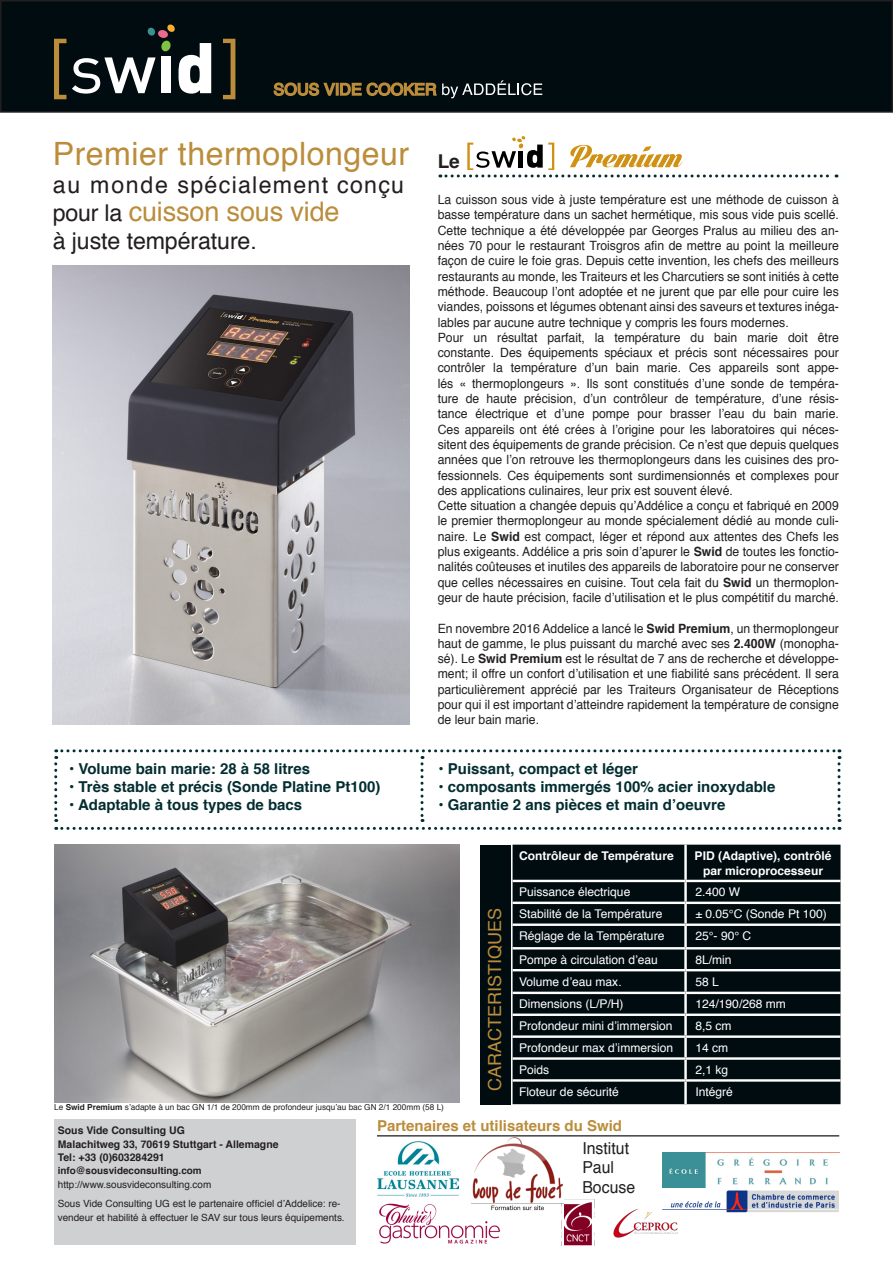
<style>
.page{position:relative;width:893px;height:1263px;background:#fff}
.page>*{position:absolute;margin:0;border:0;box-sizing:border-box;transform-origin:0 0}
.t1{font:32.1px "Helvetica";letter-spacing:.015em;color:#bb8d3b}
.t2{font:27px "Helvetica";letter-spacing:-.005em;color:#bb8d3b}
.t3{font:23.25px "Helvetica";letter-spacing:.055em;color:#231f20}
.t4{font:23.25px "Helvetica";letter-spacing:-.005em;color:#231f20}
.t5{font:700 19.05px "Helvetica";color:#231f20}
.t6{font:18px "Helvetica";color:#bb8d3b}
.t7{font:16.5px "Helvetica";color:#231f20;scale:.96 1}
.t8{font:700 15px "Helvetica";color:#032d31}
.t9{font:700 15px "Helvetica";color:#bb8d3b}
.t10{font:12.75px/15.3px "Helvetica";color:#231f20;text-align:justify;scale:.96 1}
.t11{font:12px "Helvetica";color:#fff}
.t12{font:700 12px/14.4px "Helvetica";color:#fff;text-align:center}
.t13{font:700 10.5px "Helvetica";color:#231f20}
.t14{font:9.9px/19.2px "Helvetica";color:#231f20}
.t15{font:700 9.9px "Helvetica";color:#231f20}
.t16{font:8.25px "Helvetica";color:#231f20}
.s1{font-size:23.25px;color:#231f20}
.s2{font-weight:700}
</style>
<div class="page">
<div style="left:54px;top:1119px;width:302px;height:126px;background:#cfd0d2"></div>
<div style="left:513px;top:845px;width:327px;height:259px;background:#010c11"></div>
<hr style="left:684px;top:845px;width:3px;height:35px;background:#fff">
<hr style="left:684px;top:882px;width:3px;height:20px;background:#fff">
<hr style="left:684px;top:904px;width:3px;height:19px;background:#fff">
<hr style="left:684px;top:926px;width:3px;height:21px;background:#fff">
<hr style="left:684px;top:949px;width:3px;height:20px;background:#fff">
<hr style="left:684px;top:971px;width:3px;height:21px;background:#fff">
<hr style="left:684px;top:994px;width:3px;height:19px;background:#fff">
<hr style="left:684px;top:1016px;width:3px;height:19px;background:#fff">
<hr style="left:684px;top:1038px;width:3px;height:19px;background:#fff">
<hr style="left:684px;top:1060px;width:3px;height:19px;background:#fff">
<hr style="left:684px;top:1082px;width:3px;height:22px;background:#fff">
<hr style="left:513px;top:880px;width:173px;height:2px;background:#fff">
<hr style="left:686px;top:880px;width:154px;height:2px;background:#fff">
<hr style="left:513px;top:902px;width:173px;height:2px;background:#fff">
<hr style="left:686px;top:902px;width:154px;height:2px;background:#fff">
<hr style="left:513px;top:923px;width:173px;height:3px;background:#fff">
<hr style="left:686px;top:923px;width:154px;height:3px;background:#fff">
<hr style="left:513px;top:947px;width:173px;height:2px;background:#fff">
<hr style="left:686px;top:947px;width:154px;height:2px;background:#fff">
<hr style="left:513px;top:969px;width:173px;height:2px;background:#fff">
<hr style="left:686px;top:969px;width:154px;height:2px;background:#fff">
<hr style="left:513px;top:992px;width:173px;height:2px;background:#fff">
<hr style="left:686px;top:992px;width:154px;height:2px;background:#fff">
<hr style="left:513px;top:1013px;width:173px;height:3px;background:#fff">
<hr style="left:686px;top:1013px;width:154px;height:3px;background:#fff">
<hr style="left:513px;top:1035px;width:173px;height:3px;background:#fff">
<hr style="left:686px;top:1035px;width:154px;height:3px;background:#fff">
<hr style="left:513px;top:1057px;width:173px;height:3px;background:#fff">
<hr style="left:686px;top:1057px;width:154px;height:3px;background:#fff">
<hr style="left:513px;top:1079px;width:173px;height:3px;background:#fff">
<hr style="left:686px;top:1079px;width:154px;height:3px;background:#fff">
<img style="left:54px;top:845px;width:406px;height:257px">
<svg style="left:54px;top:749px;width:786px;height:81px"></svg>
<div style="left:480px;top:845px;width:30px;height:259px;background:#010c11"></div>
<hr style="left:377px;top:1135px;width:462px;height:1px;background:#000">
<img style="left:53px;top:266px;width:356px;height:459px">
<div style="left:1px;top:1px;width:891px;height:111px;background:#010c11"></div>
<div style="left:0;top:0;width:893px;height:113px;border:2px solid #231f20"></div>
<svg style="left:54px;top:39px;width:12px;height:60px"></svg>
<svg style="left:223px;top:39px;width:12px;height:60px"></svg>
<svg style="left:72px;top:24px;width:139px;height:70px"></svg>
<svg style="left:273px;top:80px;width:269px;height:18px"></svg>
<img style="left:693px;top:1190px;width:145px;height:23px">
<img style="left:379px;top:1203px;width:121px;height:41px">
<img style="left:663px;top:1152px;width:176px;height:35px">
<img style="left:377px;top:1141px;width:82px;height:56px">
<img style="left:561px;top:1199px;width:132px;height:46px">
<img style="left:471px;top:1138px;width:92px;height:74px">
<svg style="left:440px;top:136px;width:397px;height:41px"></svg>
<p class="t1" style="left:53px;top:129px;width:358px">Premier thermoplongeur</p>
<p class="t3" style="left:53px;top:167px;width:353px">au monde spécialement conçu</p>
<p class="t2" style="left:53px;top:191px;width:288px"><span class="s1">pour la</span> cuisson sous vide</p>
<p class="t4" style="left:53px;top:223px;width:205px">à juste température.</p>
<p class="t8" style="left:69px;top:757px;width:242px">• Volume bain marie: 28 à 58 litres</p>
<p class="t8" style="left:69px;top:775px;width:313px">• Très stable et précis (Sonde Platine Pt100)</p>
<p class="t8" style="left:69px;top:793px;width:235px">• Adaptable à tous types de bacs</p>
<p class="t5" style="left:438px;top:146px;width:24px">Le</p>
<p class="t10" style="left:438px;top:192px;width:419px">La cuisson sous vide à juste température est une méthode de cuisson à basse température dans un sachet hermétique, mis sous vide puis scellé.<br>Cette technique a été développée par Georges Pralus au milieu des an&shy;nées 70 pour le restaurant Troisgros afin de mettre au point la meilleure façon de cuire le foie gras. Depuis cette invention, les chefs des meilleurs restaurants au monde, les Traiteurs et les Charcutiers se sont initiés à cette méthode. Beaucoup l’ont adoptée et ne jurent que par elle pour cuire les viandes, poissons et légumes obtenant ainsi des saveurs et textures inéga&shy;lables par aucune autre technique y compris les fours modernes.</p>
<p class="t10" style="left:438px;top:330px;width:419px">Pour un résultat parfait, la température du bain marie doit être constante. Des équipements spéciaux et précis sont nécessaires pour contrôler la température d’un bain marie. Ces appareils sont appe&shy;lés « thermoplongeurs ». Ils sont constitués d’une sonde de tempéra&shy;ture de haute précision, d’un contrôleur de température, d’une résis&shy;tance électrique et d’une pompe pour brasser l’eau du bain marie.<br>Ces appareils ont été crées à l’origine pour les laboratoires qui néces&shy;sitent des équipements de grande précision. Ce n’est que depuis quelques années que l’on retrouve les thermoplongeurs dans les cuisines des pro&shy;fessionnels. Ces équipements sont surdimensionnés et complexes pour des applications culinaires, leur prix est souvent élevé.</p>
<p class="t10" style="left:438px;top:498px;width:419px">Cette situation a changée depuis qu’Addélice a conçu et fabriqué en 2009 le premier thermoplongeur au monde spécialement dédié au monde culi&shy;naire. Le <span class="s2">Swid</span> est compact, léger et répond aux attentes des Chefs les plus exigeants. Addélice a pris soin d’apurer le <span class="s2">Swid</span> de toutes les fonctio&shy;nalités coûteuses et inutiles des appareils de laboratoire pour ne conserver que celles nécessaires en cuisine. Tout cela fait du <span class="s2">Swid</span> un thermoplon&shy;geur de haute précision, facile d’utilisation et le plus compétitif du marché.</p>
<p class="t10" style="left:438px;top:621px;width:419px">En novembre 2016 Addelice a lancé le <span class="s2">Swid Premium</span>, un thermoplongeur haut de gamme, le plus puissant du marché avec ses <span class="s2">2.400W</span> (monopha&shy;sé). Le <span class="s2">Swid Premium</span> est le résultat de 7 ans de recherche et développe&shy;ment; il offre un confort d’utilisation et une fiabilité sans précédent. Il sera particulièrement apprécié par les Traiteurs Organisateur de Réceptions pour qui il est important d’atteindre rapidement la température de consigne de leur bain marie.</p>
<p class="t8" style="left:438px;top:757px;width:201px">• Puissant, compact et léger</p>
<p class="t8" style="left:438px;top:775px;width:339px">• composants immergés 100% acier inoxydable</p>
<p class="t8" style="left:438px;top:793px;width:289px">• Garantie 2 ans pièces et main d’oeuvre</p>
<p class="t12" style="left:519px;top:849px;width:156px">Contrôleur de Température</p>
<p class="t12" style="left:695px;top:849px;width:138px">PID (Adaptive), contrôlé par microprocesseur</p>
<p class="t11" style="left:519px;top:883px;width:113px">Puissance électrique</p>
<p class="t11" style="left:695px;top:883px;width:46px">2.400 W</p>
<p class="t11" style="left:519px;top:905px;width:145px">Stabilité de la Température</p>
<p class="t11" style="left:695px;top:905px;width:133px">± 0.05°C (Sonde Pt 100)</p>
<p class="t11" style="left:519px;top:927px;width:147px">Réglage de la Température</p>
<p class="t11" style="left:695px;top:927px;width:57px">25°- 90° C</p>
<p class="t11" style="left:519px;top:950px;width:140px">Pompe à circulation d’eau</p>
<p class="t11" style="left:695px;top:950px;width:38px">8L/min</p>
<p class="t11" style="left:519px;top:972px;width:104px">Volume d’eau max.</p>
<p class="t11" style="left:695px;top:972px;width:25px">58 L</p>
<p class="t11" style="left:519px;top:995px;width:106px">Dimensions (L/P/H)</p>
<p class="t11" style="left:695px;top:995px;width:92px">124/190/268 mm</p>
<p class="t11" style="left:519px;top:1017px;width:155px">Profondeur mini d’immersion</p>
<p class="t11" style="left:695px;top:1017px;width:38px">8,5 cm</p>
<p class="t11" style="left:519px;top:1039px;width:156px">Profondeur max d’immersion</p>
<p class="t11" style="left:695px;top:1039px;width:34px">14 cm</p>
<p class="t11" style="left:519px;top:1060px;width:32px">Poids</p>
<p class="t11" style="left:695px;top:1060px;width:34px">2,1 kg</p>
<p class="t11" style="left:519px;top:1082px;width:101px">Floteur de sécurité</p>
<p class="t11" style="left:695px;top:1082px;width:39px">Intégré</p>
<p class="t6" style="left:481px;top:1091px;width:185px;rotate:-90deg">CARACTERISTIQUES</p>
<p class="t9" style="left:377px;top:1113px;width:247px">Partenaires et utilisateurs du Swid</p>
<p class="t7" style="left:582px;top:1135px;width:50px">Institut</p>
<p class="t7" style="left:582px;top:1155px;width:35px">Paul</p>
<p class="t7" style="left:582px;top:1175px;width:57px">Bocuse</p>
<p class="t16" style="left:54px;top:1101px;width:391px">Le <span class="s2">Swid Premium</span> s’adapte à un bac GN 1/1 de 200mm de profondeur jusqu’au bac GN 2/1 200mm (58 L)</p>
<p class="t13" style="left:58px;top:1122px;width:128px">Sous Vide Consulting UG</p>
<p class="t13" style="left:58px;top:1136px;width:222px">Malachitweg 33, 70619 Stuttgart - Allemagne</p>
<p class="t13" style="left:58px;top:1149px;width:108px">Tel: +33 (0)603284291</p>
<p class="t15" style="left:58px;top:1162px;width:145px">info@sousvideconsulting.com</p>
<p class="t14" style="left:58px;top:1175px;width:284px">http://www.sousvideconsulting.com<br>Sous Vide Consulting UG est le partenaire officiel d’Addelice: re-</p>
<p class="t14" style="left:58px;top:1208px;width:288px">vendeur et habilité à effectuer le SAV sur tous leurs équipements.</p>
</div>
